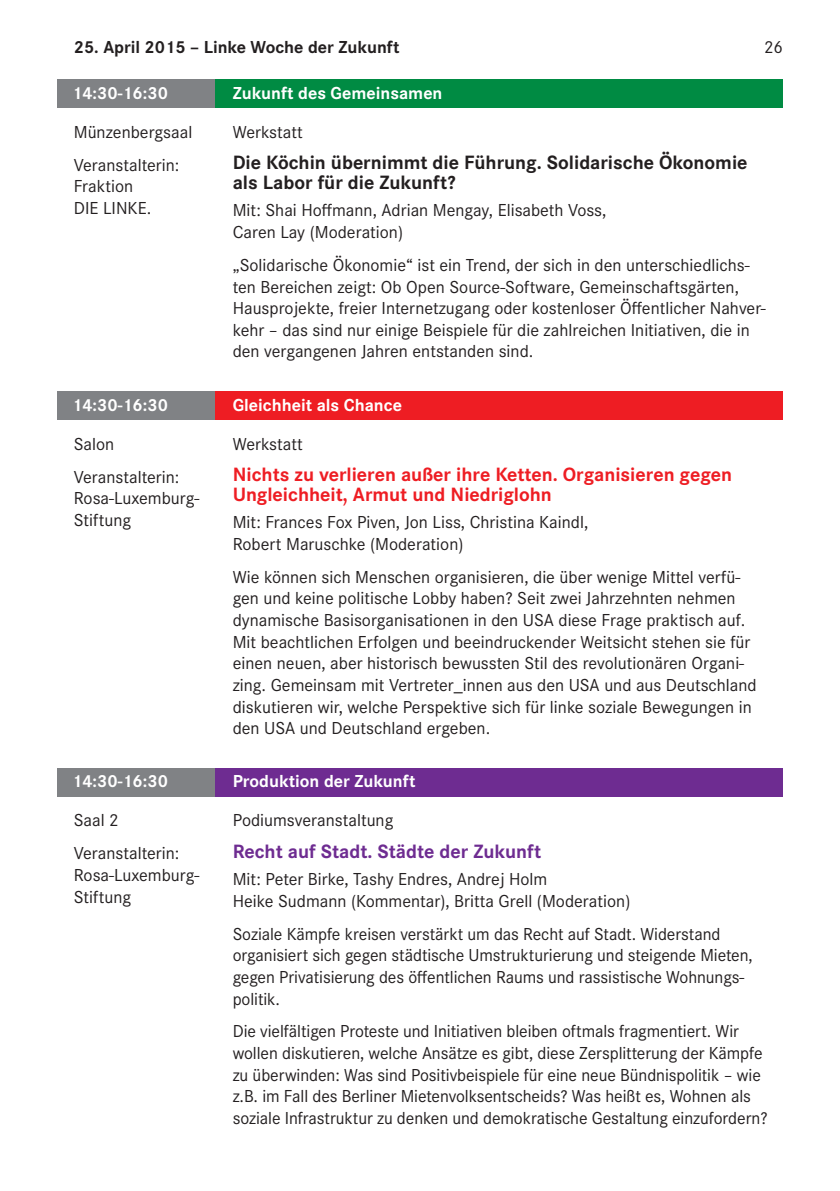
<style>
.page{position:relative;width:840px;height:1191px;background:#fff}
.page>*{position:absolute;margin:0;border:0;box-sizing:border-box;transform-origin:0 0}
.t1{font:700 20px/20px "Corporate S";color:#ee1d23}
.t2{font:700 20px/20px "Corporate S";color:#231f20}
.t3{font:700 20px "Corporate S";color:#6e2c91}
.t4{font:18px/21.6px "Corporate S";color:#231f20}
.t5{font:700 18px "Corporate S";color:#fff}
.t6{font:700 18px "Corporate S";color:#231f20}
</style>
<div class="page">
<div style="left:57px;top:79px;width:158px;height:29px;background:#808285"></div>
<div style="left:215px;top:79px;width:567px;height:29px;background:#008b43"></div>
<div style="left:57px;top:391px;width:158px;height:29px;background:#808285"></div>
<div style="left:215px;top:391px;width:567px;height:29px;background:#ee1d23"></div>
<div style="left:57px;top:768px;width:158px;height:28px;background:#808285"></div>
<div style="left:215px;top:768px;width:567px;height:28px;background:#6e2c91"></div>
<p class="t6" style="left:74px;top:37px;width:327px">25. April 2015 – Linke Woche der Zukunft</p>
<p class="t4" style="left:763px;top:37px;width:21px">26</p>
<p class="t5" style="left:72px;top:82px;width:97px">14:30-16:30</p>
<p class="t4" style="left:74px;top:115px;width:120px;line-height:33px">Münzenbergsaal<br>Veranstalterin:</p>
<p class="t4" style="left:74px;top:176px;width:79px">Fraktion<br>DIE LINKE.</p>
<p class="t5" style="left:232px;top:82px;width:211px">Zukunft des Gemeinsamen</p>
<p class="t4" style="left:232px;top:121px;width:72px">Werkstatt</p>
<p class="t2" style="left:232px;top:153px;width:516px">Die Köchin übernimmt die Führung. Solidarische Ökonomie als Labor für die Zukunft?</p>
<p class="t4" style="left:232px;top:200px;width:375px">Mit: Shai Hoffmann, Adrian Mengay, Elisabeth Voss,<br>Caren Lay (Moderation)</p>
<p class="t4" style="left:232px;top:254px;width:534px">„Solidarische Ökonomie“ ist ein Trend, der sich in den unterschiedlichs&shy;ten Bereichen zeigt: Ob Open Source-Software, Gemeinschaftsgärten, Hausprojekte, freier Internetzugang oder kostenloser Öffentlicher Nahver&shy;kehr – das sind nur einige Beispiele für die zahlreichen Initiativen, die in den vergangenen Jahren entstanden sind.</p>
<p class="t5" style="left:72px;top:394px;width:97px">14:30-16:30</p>
<p class="t4" style="left:74px;top:427px;width:107px;line-height:33px">Salon<br>Veranstalterin:</p>
<p class="t4" style="left:74px;top:487px;width:127px">Rosa-Luxemburg-<br>Stiftung</p>
<p class="t5" style="left:232px;top:394px;width:171px">Gleichheit als Chance</p>
<p class="t4" style="left:232px;top:433px;width:72px">Werkstatt</p>
<p class="t1" style="left:232px;top:465px;width:500px">Nichts zu verlieren außer ihre Ketten. Organisieren gegen<br>Ungleichheit, Armut und Niedriglohn</p>
<p class="t4" style="left:232px;top:511px;width:357px">Mit: Frances Fox Piven, Jon Liss, Christina Kaindl,<br>Robert Maruschke (Moderation)</p>
<p class="t4" style="left:232px;top:566px;width:525px">Wie können sich Menschen organisieren, die über wenige Mittel verfü&shy;gen und keine politische Lobby haben? Seit zwei Jahrzehnten nehmen dynamische Basisorganisationen in den USA diese Frage praktisch auf.<br>Mit beachtlichen Erfolgen und beeindruckender Weitsicht stehen sie für einen neuen, aber historisch bewussten Stil des revolutionären Organi&shy;zing. Gemeinsam mit Vertreter_innen aus den USA und aus Deutschland diskutieren wir, welche Perspektive sich für linke soziale Bewegungen in den USA und Deutschland ergeben.</p>
<p class="t5" style="left:72px;top:771px;width:97px">14:30-16:30</p>
<p class="t4" style="left:74px;top:804px;width:107px;line-height:33px">Saal 2<br>Veranstalterin:</p>
<p class="t4" style="left:74px;top:864px;width:127px">Rosa-Luxemburg-<br>Stiftung</p>
<p class="t5" style="left:232px;top:771px;width:184px">Produktion der Zukunft</p>
<p class="t4" style="left:232px;top:810px;width:162px">Podiumsveranstaltung</p>
<p class="t3" style="left:232px;top:839px;width:310px">Recht auf Stadt. Städte der Zukunft</p>
<p class="t4" style="left:232px;top:868px;width:399px">Mit: Peter Birke, Tashy Endres, Andrej Holm<br>Heike Sudmann (Kommentar), Britta Grell (Moderation)</p>
<p class="t4" style="left:232px;top:923px;width:521px">Soziale Kämpfe kreisen verstärkt um das Recht auf Stadt. Widerstand organisiert sich gegen städtische Umstrukturierung und steigende Mieten, gegen Privatisierung des öffentlichen Raums und rassistische Wohnungs&shy;politik.</p>
<p class="t4" style="left:232px;top:1020px;width:536px">Die vielfältigen Proteste und Initiativen bleiben oftmals fragmentiert. Wir wollen diskutieren, welche Ansätze es gibt, diese Zersplitterung der Kämpfe zu überwinden: Was sind Positivbeispiele für eine neue Bündnispolitik – wie z.B. im Fall des Berliner Mietenvolksentscheids? Was heißt es, Wohnen als soziale Infrastruktur zu denken und demokratische Gestaltung einzufordern?</p>
</div>
